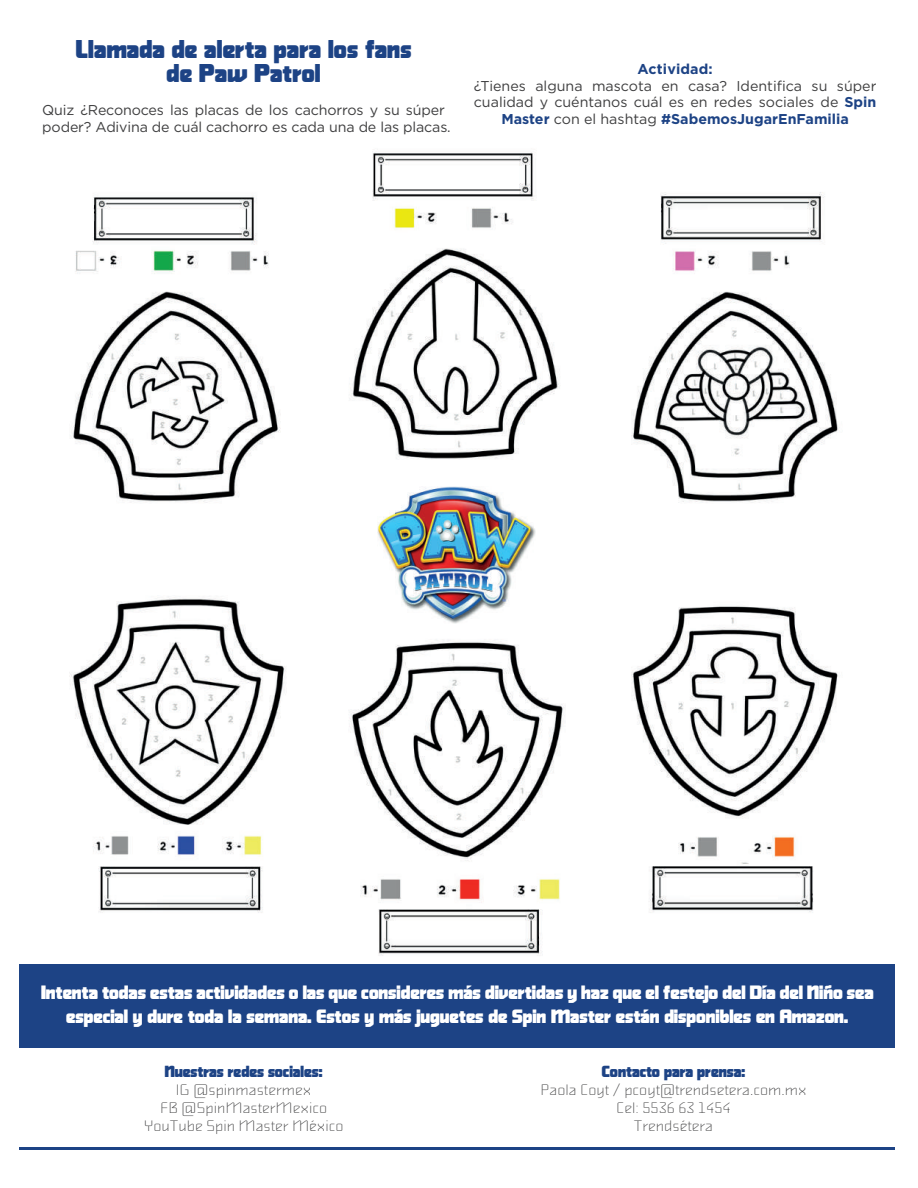
<style>
.page{position:relative;width:918px;height:1188px;background:#fff}
.page>*{position:absolute;margin:0;border:0;box-sizing:border-box;transform-origin:0 0}
.t1{font:24px/24px "Alphaville Ultra";letter-spacing:.01em;color:#1d4385;text-align:center}
.t2{font:18px/24px "Alphaville Ultra";color:#fff;text-align:center}
.t3{font:100 15px/18px "Alphaville";color:#3e3e3f;text-align:center}
.t4{font:15px "Alphaville Ultra";color:#1d4385}
.t5{font:14.25px/16.5px "Gotham";letter-spacing:-.01em;color:#3e3e3f}
.t6{font:700 14.25px "Gotham";letter-spacing:.01em;color:#1d4385}
.s1{font-weight:700;color:#1d4385}
</style>
<div class="page">
<hr style="left:20px;top:1147px;width:875px;height:3px;background:#1d4385">
<div style="left:19px;top:965px;width:875px;height:83px;background:#1d4385"></div>
<img style="left:69px;top:598px;width:217px;height:315px">
<img style="left:349px;top:640px;width:216px;height:316px">
<img style="left:631px;top:606px;width:207px;height:307px">
<img style="left:631px;top:192px;width:208px;height:311px">
<img style="left:349px;top:152px;width:211px;height:307px">
<img style="left:72px;top:196px;width:209px;height:307px">
<img style="left:377px;top:486px;width:159px;height:138px">
<h1 class="t1" style="left:76px;top:37px;width:337px">Llamada de alerta para los fans de Paw Patrol</h1>
<p class="t5" style="left:42px;top:102px;width:410px">Quiz ¿Reconoces las placas de los cachorros y su súper poder? Adivina de cuál cachorro es cada una de las placas.</p>
<p class="t6" style="left:638px;top:61px;width:77px">Actividad:</p>
<p class="t5" style="left:474px;top:77px;width:404px;text-align:center">¿Tienes alguna mascota en casa? Identifica su súper cualidad y cuéntanos cuál es en redes sociales de <span class="s1">Spin<br>Master</span> con el hashtag <span class="s1">#SabemosJugarEnFamilia</span></p>
<p class="t2" style="left:41px;top:980px;width:834px">Intenta todas estas actividades o las que consideres más divertidas y haz que el festejo del Día del Niño sea especial y dure toda la semana. Estos y más juguetes de Spin Master están disponibles en Amazon.</p>
<p class="t4" style="left:165px;top:1062px;width:159px">Nuestras redes sociales:</p>
<p class="t3" style="left:144px;top:1081px;width:201px">IG @spinmastermex<br>FB @SpinMasterMexico<br>YouTube Spin Master México</p>
<p class="t4" style="left:602px;top:1062px;width:145px">Contacto para prensa:</p>
<p class="t3" style="left:541px;top:1081px;width:268px">Paola Coyt / pcoyt@trendsetera.com.mx<br>Cel: 5536 63 1454<br>Trendsétera</p>
</div>
